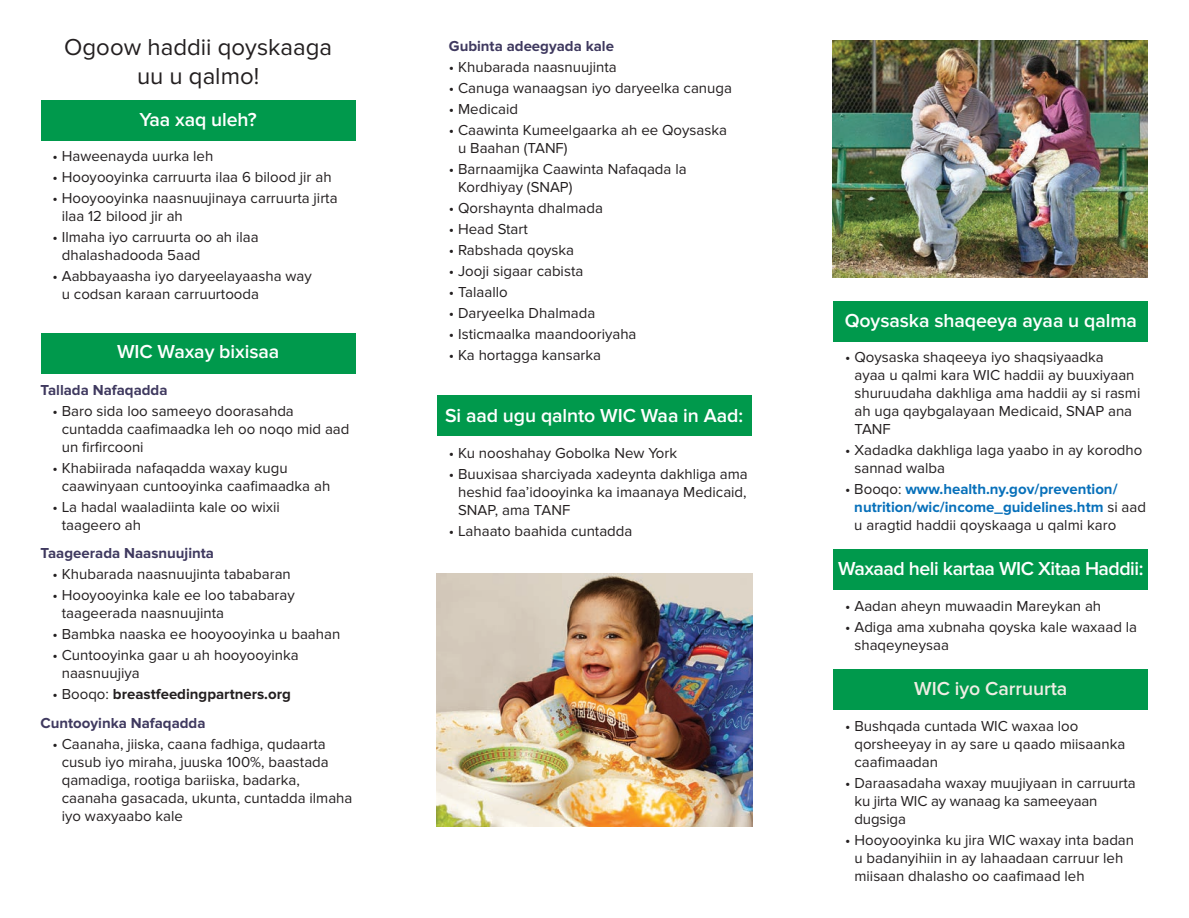
<style>
.page{position:relative;width:1189px;height:918px;background:#fff}
.page>*{position:absolute;margin:0;border:0;box-sizing:border-box;transform-origin:0 0}
.t1{font:24px/28.8px "Proxima Nova";color:#231f20;text-align:center}
.t2{font:600 19.5px "Proxima Nova";letter-spacing:-.005em;color:#fff}
.t3{font:600 19.5px "Proxima Nova";letter-spacing:-.025em;color:#fff}
.t4{font:600 19.5px "Proxima Nova";letter-spacing:-.005em;color:#efede3}
.t5{font:15px/18px "Proxima Nova";color:#231f20}
.t6{font:700 15px/18px "Proxima Nova";color:#0770ba}
.t7{font:700 15px "Proxima Nova";color:#3f395f}
.t8{font:700 15px/28.5px "Proxima Nova";color:#231f20}
.s1{font-weight:400}
.s2{color:#3f395f}
.s3{font-weight:400;color:#231f20}
</style>
<div class="page">
<div style="left:41px;top:101px;width:315px;height:40px;background:#00994c"></div>
<div style="left:833px;top:302px;width:314px;height:40px;background:#00994c"></div>
<div style="left:833px;top:550px;width:314px;height:40px;background:#00994c"></div>
<div style="left:833px;top:670px;width:314px;height:40px;background:#00994c"></div>
<div style="left:437px;top:396px;width:314px;height:40px;background:#00994c"></div>
<div style="left:41px;top:333px;width:315px;height:40px;background:#00994c"></div>
<img style="left:437px;top:574px;width:315px;height:253px">
<img style="left:832px;top:40px;width:315px;height:238px">
<h1 class="t1" style="left:64px;top:33px;width:269px">Ogoow haddii qoyskaaga uu u qalmo!</h1>
<p class="t7" style="left:449px;top:37px;width:166px">Gubinta adeegyada kale</p>
<p class="t5" style="left:449px;top:58px;width:169px">• Khubarada naasnuujinta</p>
<p class="t5" style="left:449px;top:79px;width:284px">• Canuga wanaagsan iyo daryeelka canuga</p>
<p class="t5" style="left:449px;top:100px;width:71px">• Medicaid</p>
<p class="t5" style="left:458px;top:121px;width:270px;text-indent:-9px">• Caawinta Kumeelgaarka ah ee Qoysaska u Baahan (TANF)</p>
<p class="t5" style="left:458px;top:160px;width:230px;text-indent:-9px">• Barnaamijka Caawinta Nafaqada la<br>Kordhiyay (SNAP)</p>
<p class="t5" style="left:449px;top:199px;width:155px">• Qorshaynta dhalmada</p>
<p class="t5" style="left:449px;top:220px;width:80px">• Head Start</p>
<p class="t5" style="left:449px;top:241px;width:127px">• Rabshada qoyska</p>
<p class="t5" style="left:449px;top:262px;width:136px">• Jooji sigaar cabista</p>
<p class="t5" style="left:449px;top:283px;width:60px">• Talaallo</p>
<p class="t5" style="left:449px;top:304px;width:148px">• Daryeelka Dhalmada</p>
<p class="t5" style="left:449px;top:325px;width:189px">• Isticmaalka maandooriyaha</p>
<p class="t5" style="left:449px;top:346px;width:154px">• Ka hortagga kansarka</p>
<h2 class="t2" style="left:139px;top:108px;width:119px">Yaa xaq uleh?</h2>
<p class="t5" style="left:52px;top:147px;width:162px">• Haweenayda uurka leh</p>
<p class="t5" style="left:52px;top:168px;width:280px">• Hooyooyinka carruurta ilaa 6 bilood jir ah</p>
<p class="t5" style="left:62px;top:189px;width:277px;text-indent:-9px">• Hooyooyinka naasnuujinaya carruurta jirta ilaa 12 bilood jir ah</p>
<p class="t5" style="left:62px;top:228px;width:198px;text-indent:-9px">• Ilmaha iyo carruurta oo ah ilaa dhalashadooda 5aad</p>
<p class="t5" style="left:62px;top:267px;width:251px;text-indent:-9px">• Aabbayaasha iyo daryeelayaasha way u codsan karaan carruurtooda</p>
<h2 class="t2" style="left:117px;top:340px;width:164px">WIC Waxay bixisaa</h2>
<p class="t7" style="left:40px;top:381px;width:128px">Tallada Nafaqadda</p>
<p class="t5" style="left:62px;top:402px;width:289px;text-indent:-9px">• Baro sida loo sameeyo doorasahda cuntadda caafimaadka leh oo noqo mid aad un firfircooni</p>
<p class="t5" style="left:62px;top:459px;width:270px;text-indent:-9px">• Khabiirada nafaqadda waxay kugu caawinyaan cuntooyinka caafimaadka ah</p>
<p class="t5" style="left:62px;top:498px;width:219px;text-indent:-9px">• La hadal waaladiinta kale oo wixii taageero ah</p>
<p class="t7" style="left:40px;top:545px;width:175px">Taageerada Naasnuujinta</p>
<p class="t5" style="left:52px;top:566px;width:240px">• Khubarada naasnuujinta tababaran</p>
<p class="t5" style="left:62px;top:587px;width:234px;text-indent:-9px">• Hooyooyinka kale ee loo tababaray taageerada naasnuujinta</p>
<p class="t5" style="left:52px;top:626px;width:289px">• Bambka naaska ee hooyooyinka u baahan</p>
<p class="t5" style="left:62px;top:647px;width:238px;text-indent:-9px">• Cuntooyinka gaar u ah hooyooyinka naasnuujiya</p>
<p class="t8" style="left:40px;top:680px;width:252px;text-indent:12px"><span class="s1">• Booqo:</span> breastfeedingpartners.org<br><span class="s2">Cuntooyinka Nafaqadda</span></p>
<p class="t5" style="left:62px;top:735px;width:292px;text-indent:-9px">• Caanaha, jiiska, caana fadhiga, qudaarta cusub iyo miraha, juuska 100%, baastada qamadiga, rootiga bariiska, badarka, caanaha gasacada, ukunta, cuntadda ilmaha iyo waxyaabo kale</p>
<h2 class="t2" style="left:445px;top:404px;width:299px">Si aad ugu qalnto WIC Waa in Aad:</h2>
<p class="t5" style="left:449px;top:444px;width:230px">• Ku nooshahay Gobolka New York</p>
<p class="t5" style="left:458px;top:465px;width:291px;text-align:justify;text-indent:-9px">• Buuxisaa sharciyada xadeynta dakhliga ama heshid faa’idooyinka ka imaanaya Medicaid, SNAP, ama TANF</p>
<p class="t5" style="left:449px;top:522px;width:185px">• Lahaato baahida cuntadda</p>
<h2 class="t2" style="left:844px;top:310px;width:294px">Qoysaska shaqeeya ayaa u qalma</h2>
<p class="t5" style="left:854px;top:348px;width:287px;text-indent:-9px">• Qoysaska shaqeeya iyo shaqsiyaadka<br>ayaa u qalmi kara WIC haddii ay buuxiyaan shuruudaha dakhliga ama haddii ay si rasmi ah uga qaybgalayaan Medicaid, SNAP ana<br>TANF</p>
<p class="t5" style="left:854px;top:441px;width:289px;text-indent:-9px">• Xadadka dakhliga laga yaabo in ay korodho sannad walba</p>
<p class="t6" style="left:854px;top:480px;width:293px;text-indent:-9px"><span class="s3">• Booqo:</span> www.health.ny.gov/prevention/ nutrition/wic/income_guidelines.htm <span class="s3">si aad u aragtid haddii qoyskaaga u qalmi karo</span></p>
<h2 class="t3" style="left:837px;top:557px;width:307px">Waxaad heli kartaa WIC Xitaa Haddii:</h2>
<p class="t5" style="left:845px;top:597px;width:257px">• Aadan aheyn muwaadin Mareykan ah</p>
<p class="t5" style="left:854px;top:618px;width:284px;text-indent:-9px">• Adiga ama xubnaha qoyska kale waxaad la shaqeyneysaa</p>
<h2 class="t4" style="left:914px;top:677px;width:154px">WIC iyo Carruurta</h2>
<p class="t5" style="left:854px;top:717px;width:272px;text-indent:-9px">• Bushqada cuntada WIC waxaa loo qorsheeyay in ay sare u qaado miisaanka caafimaadan</p>
<p class="t5" style="left:854px;top:774px;width:283px;text-indent:-9px">• Daraasadaha waxay muujiyaan in carruurta ku jirta WIC ay wanaag ka sameeyaan dugsiga</p>
<p class="t5" style="left:854px;top:831px;width:281px;text-indent:-9px">• Hooyooyinka ku jira WIC waxay inta badan u badanyihiin in ay lahaadaan carruur leh miisaan dhalasho oo caafimaad leh</p>
</div>
